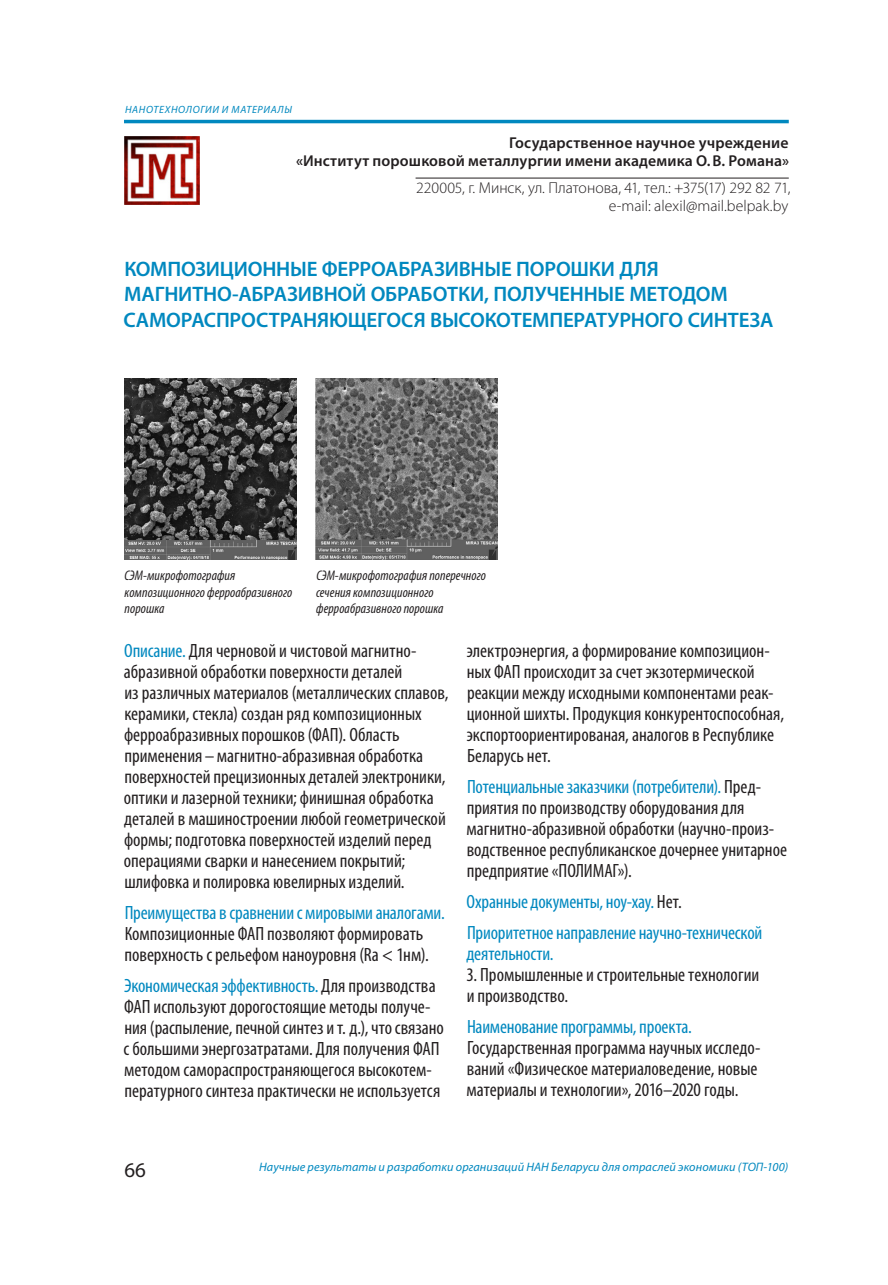
<style>
.page{position:relative;width:888px;height:1285px;background:#fff}
.page>*{position:absolute;margin:0;border:0;box-sizing:border-box;transform-origin:0 0}
.ЗАГОЛОВОК{font:600 21px/25.2px "Myriad Pro";letter-spacing:-.01em;color:#0088bf}
.t1{font:21px "Myriad Pro";color:#231f20}
.Основной_текст{font:condensed 19.25px/21px "Myriad Pro";color:#231f20}
.Основной_текст-2{font:condensed 19.25px/21px "Myriad Pro";letter-spacing:-.01em;color:#0088bf}
.Организация{font:600 15.75px/17.5px "Myriad Pro";letter-spacing:.01em;color:#231f20;text-align:right}
.Адрес_линия{font:300 15.75px "Myriad Pro";letter-spacing:-.01em;color:#231f20}
.адрес_емейл{font:300 15.75px "Myriad Pro";color:#231f20}
.ЗАГОЛОВОК-2{font:italic condensed 14px/16.8px "Myriad Pro";letter-spacing:.005em;color:#231f20}
.t2{font:italic 12.25px "Myriad Pro";letter-spacing:.005em;color:#0088bf}
.t3{font:italic 10.5px "Myriad Pro";letter-spacing:.06em;color:#0088bf}
.s1{color:#0088bf}
.s2{color:#231f20}
</style>
<div class="page">
<hr style="left:124px;top:120px;width:665px;height:3px;background:#0088bf">
<hr style="left:416px;top:178px;width:373px;height:1px;background:#231f20">
<img style="left:124px;top:136px;width:75px;height:69px">
<img style="left:124px;top:378px;width:172px;height:181px">
<img style="left:316px;top:378px;width:182px;height:181px">
<p class="t3" style="left:125px;top:103px;width:168px">НАНОТЕХНОЛОГИИ И МАТЕРИАЛЫ</p>
<p class="Организация" style="left:296px;top:134px;width:495px">Государственное научное учреждение<br>«Институт порошковой металлургии имени академика О.В. Романа»</p>
<p class="Адрес_линия" style="left:416px;top:179px;width:376px">220005, г. Минск, ул. Платонова, 41, тел.: +375(17) 292 82 71,</p>
<p class="адрес_емейл" style="left:609px;top:197px;width:181px">е-mail: alexil@mail.belpak.by</p>
<p class="ЗАГОЛОВОК" style="left:123px;top:256px;width:652px">КОМПОЗИЦИОННЫЕ ФЕРРОАБРАЗИВНЫЕ ПОРОШКИ ДЛЯ<br>МАГНИТНО-АБРАЗИВНОЙ ОБРАБОТКИ, ПОЛУЧЕННЫЕ МЕТОДОМ<br>САМОРАСПРОСТРАНЯЮЩЕГОСЯ ВЫСОКОТЕМПЕРАТУРНОГО СИНТЕЗА</p>
<p class="ЗАГОЛОВОК-2" style="left:124px;top:567px;width:170px">СЭМ-микрофотография композиционного ферроабразивного порошка</p>
<p class="ЗАГОЛОВОК-2" style="left:316px;top:567px;width:171px">СЭМ-микрофотография поперечного сечения композиционного ферроабразивного порошка</p>
<p class="Основной_текст" style="left:124px;top:640px;width:326px"><span class="s1">Описание.</span> Для черновой и чистовой магнитно&shy;абразивной обработки поверхности деталей<br>из различных материалов (металлических сплавов, керамики, стекла) создан ряд композиционных ферроабразивных порошков (ФАП). Область применения–магнитно-абразивная обработка поверхностей прецизионных деталей электроники, оптики и лазерной техники; финишная обработка деталей в машиностроении любой геометрической формы; подготовка поверхностей изделий перед операциями сварки и нанесением покрытий; шлифовка и полировка ювелирных изделий.</p>
<p class="Основной_текст" style="left:124px;top:902px;width:322px"><span class="s1">Преимущества в сравнении с мировыми аналогами.<br></span>Композиционные ФАП позволяют формировать поверхность с рельефом наноуровня (Ra &lt; 1нм).</p>
<p class="Основной_текст" style="left:123px;top:975px;width:322px"><span class="s1">Экономическая эффективность.</span> Для производства ФАП используют дорогостоящие методы получе&shy;ния (распыление, печной синтез и т. д.), что связано с большими энергозатратами. Для получения ФАП методом самораспространяющегося высокотем&shy;пературного синтеза практически не используется</p>
<p class="Основной_текст" style="left:467px;top:640px;width:319px">электроэнергия, а формирование композицион&shy;ных ФАП происходит за счет экзотермической реакции между исходными компонентами реак&shy;ционной шихты. Продукция конкурентоспособная, экспортоориентированая, аналогов в Республике Беларусь нет.</p>
<p class="Основной_текст" style="left:466px;top:776px;width:322px"><span class="s1">Потенциальные заказчики (потребители).</span> Пред&shy;приятия по производству оборудования для магнитно-абразивной обработки (научно-произ&shy;водственное республиканское дочернее унитарное предприятие «ПОЛИМАГ»).</p>
<p class="Основной_текст-2" style="left:467px;top:891px;width:217px">Охранные документы, ноу-хау. <span class="s2">Нет.</span></p>
<p class="Основной_текст-2" style="left:467px;top:922px;width:297px">Приоритетное направление научно-технической деятельности.</p>
<p class="Основной_текст" style="left:466px;top:964px;width:294px">3. Промышленные и строительные технологии и производство.</p>
<p class="Основной_текст" style="left:466px;top:1015px;width:295px"><span class="s1">Наименование программы, проекта.<br></span>Государственная программа научных исследо&shy;ваний «Физическое материаловедение, новые материалы и технологии», 2016–2020 годы.</p>
<p class="t1" style="left:124px;top:1157px;width:23px">66</p>
<p class="t2" style="left:259px;top:1159px;width:531px">Научные результаты и разработки организаций НАН Беларуси для отраслей экономики (ТОП-100)</p>
</div>
